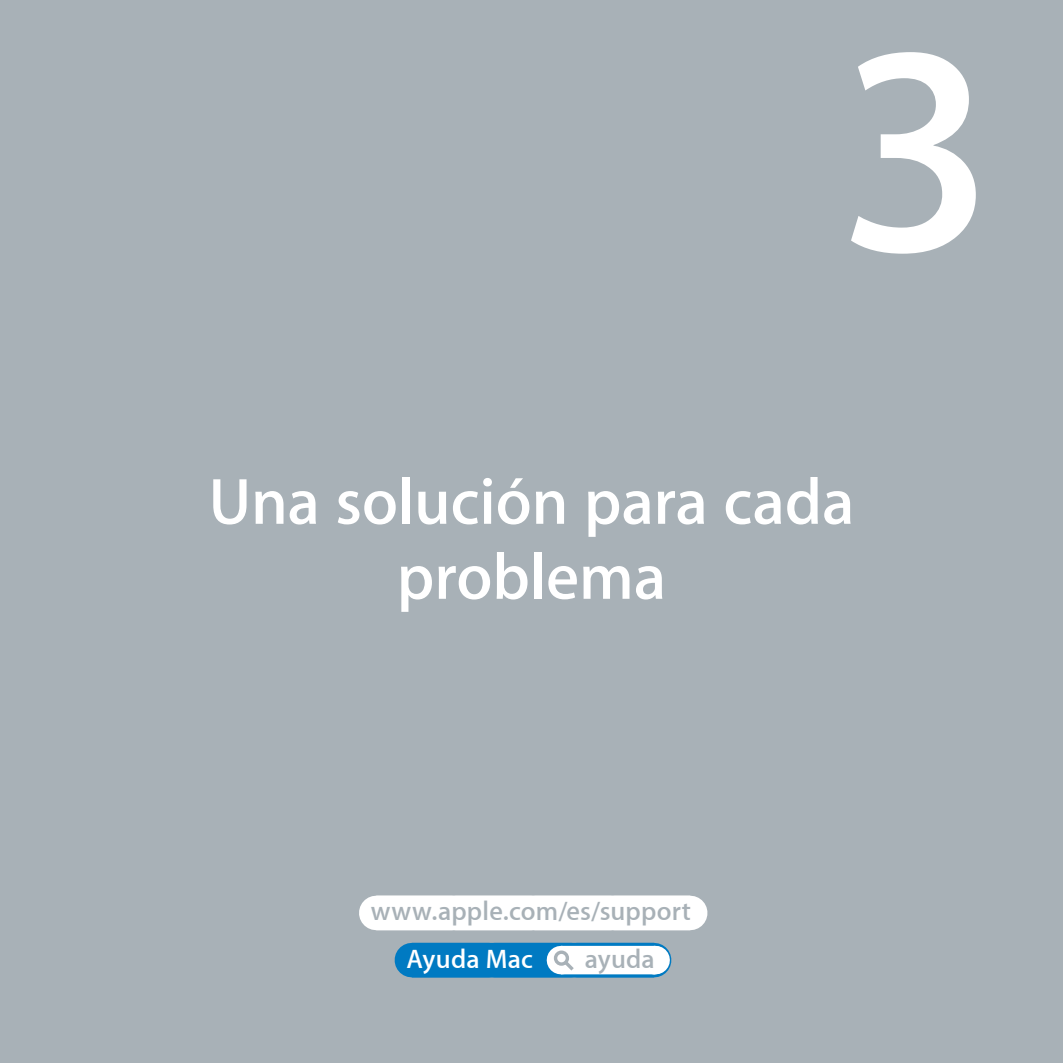
<style>
.page{position:relative;width:1063px;height:1063px;background:#a8b1b7}
.page>*{position:absolute;margin:0;border:0;box-sizing:border-box;transform-origin:0 0}
.t1{font:600 300px "Myriad Set";color:#fff}
.t2{font:600 66px/75px "Myriad Set";color:#fff;text-align:center}
.t3{font:600 27px "Myriad Set";letter-spacing:.005em;color:#a8b1b7}
.t4{font:600 27px "Myriad Set";letter-spacing:.005em;color:#fff}
</style>
<div class="page">
<svg style="left:412px;top:943px;width:244px;height:34px;background:#5aa8d6"></svg>
<div style="left:376px;top:896px;width:314px;height:34px;background:#fff"></div>
<h1 class="t1" style="left:839px;top:-37px;width:157px">3</h1>
<h2 class="t2" style="left:209px;top:463px;width:647px">Una solución para cada problema</h2>
<p class="t3" style="left:371px;top:894px;width:321px">www.apple.com/es/support</p>
<p class="t4" style="left:407px;top:942px;width:128px">Ayuda Mac</p>
<p class="t3" style="left:585px;top:942px;width:71px">ayuda</p>
</div>
